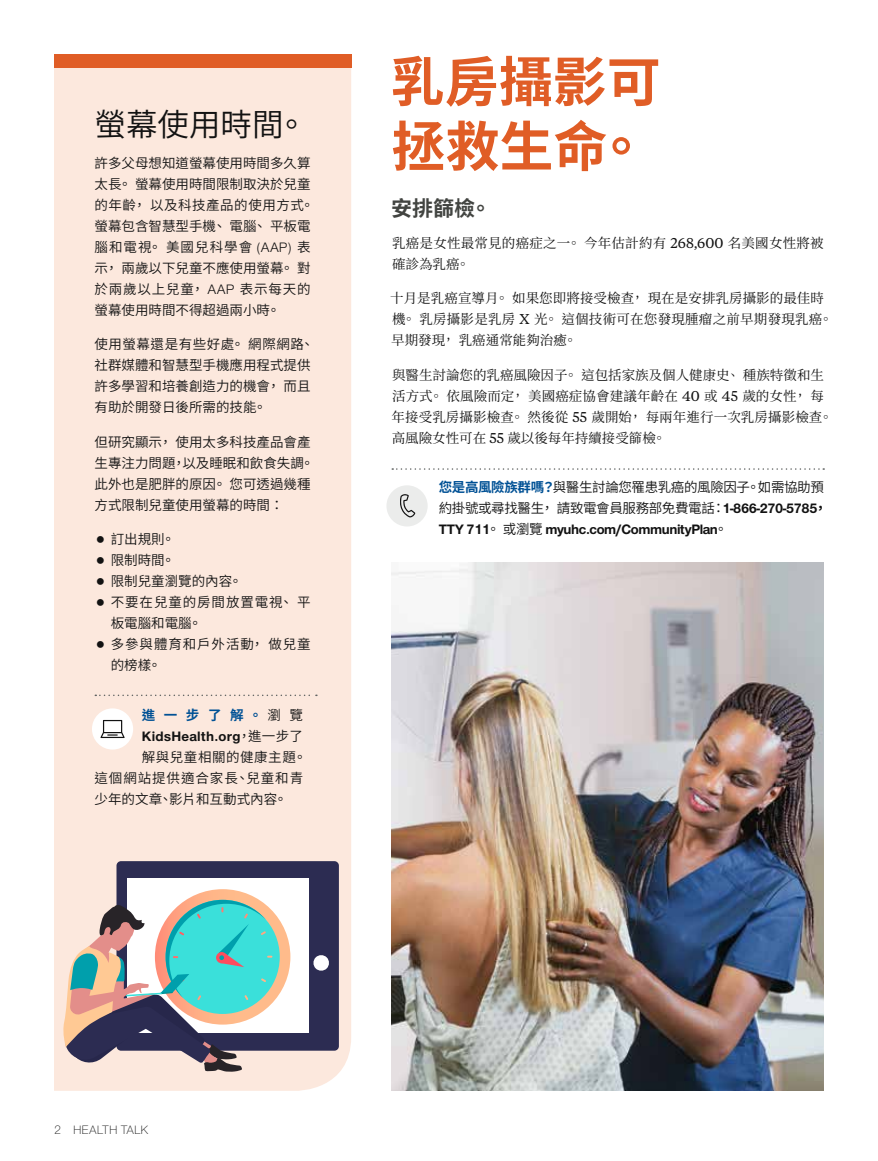
<style>
.page{position:relative;width:878px;height:1161px;background:#fff}
.page>*{position:absolute;margin:0;border:0;box-sizing:border-box;transform-origin:0 0}
.t1{font:700 54px/64.8px "Source Han Sans TW";color:#e05d26}
.t2{font:31.5px "Source Han Sans TW";color:#121212}
.t3{font:700 21px "Source Han Sans TW";color:#424441}
.t4{font:700 14.1px "UHC Sans";letter-spacing:-.025em;color:#121212}
.t5{font:700 14.1px "UHC Sans";letter-spacing:.02em;color:#121212}
.t6{font:13.5px/21px "Source Han Sans TW";color:#121212}
.t7{font:13.5px/21px "Source Han Serif TC";letter-spacing:.005em;color:#121212}
.t8{font:13.5px/21px "Source Han Sans TW";letter-spacing:-.03em;color:#121212}
.t9{font:13.5px/21px "Source Han Sans TW";letter-spacing:.065em;color:#121212}
.t10{font:13.5px/21px "Source Han Sans TW";letter-spacing:.04em;color:#121212}
.t11{font:700 13.5px "Source Han Sans TW";letter-spacing:.63em;color:#005195}
.t12{font:300 12.6px "UHC Sans";color:#121212}
.s1{font-family:"UHC Sans";font-size:14.1px}
.s2{font-weight:400;color:#121212}
.s3{font-family:"Source Han Sans TW";font-weight:400;font-size:13.5px}
.s4{font-family:"UHC Serif Text";font-size:14.1px}
.s5{font-weight:700;color:#005195}
.s6{font-family:"UHC Sans";font-weight:700;font-size:14.1px}
.s7{font-weight:700}
</style>
<div class="page">
<div style="left:54px;top:68px;width:297px;height:1023px;background:#fce8dd"></div>
<div style="left:54px;top:54px;width:297px;height:14px;background:#e05d26"></div>
<img style="left:392px;top:562px;width:432px;height:529px">
<svg style="left:95px;top:695px;width:222px;height:1px"></svg>
<div style="left:92px;top:708px;width:41px;height:42px;background:#fff;border-radius:50%"></div>
<svg style="left:100px;top:720px;width:25px;height:18px"></svg>
<div style="left:116px;top:861px;width:223px;height:190px;background:#2c2c52;border-radius:5px"></div>
<div style="left:127px;top:879px;width:181px;height:154px;background:#fff"></div>
<svg style="left:313px;top:955px;width:16px;height:16px"></svg>
<svg style="left:62px;top:885px;width:233px;height:187px"></svg>
<svg style="left:392px;top:468px;width:432px;height:2px"></svg>
<div style="left:386px;top:485px;width:41px;height:41px;background:#ebeceb;border-radius:50%"></div>
<svg style="left:400px;top:494px;width:15px;height:23px"></svg>
<h2 class="t2" style="left:94px;top:106px;width:214px">螢幕使用時間。</h2>
<p class="t6" style="left:94px;top:153px;width:221px">許多父母想知道螢幕使用時間多久算太長。螢幕使用時間限制取決於兒童的年齡，以及科技產品的使用方式。螢幕包含智慧型手機、電腦、平板電腦和電視。美國兒科學會 <span class="s1">(AAP)</span> 表示，兩歲以下兒童不應使用螢幕。對於兩歲以上兒童， <span class="s1">AAP</span> 表示每天的螢幕使用時間不得超過兩小時。</p>
<p class="t6" style="left:94px;top:334px;width:221px">使用螢幕還是有些好處。網際網路、社群媒體和智慧型手機應用程式提供許多學習和培養創造力的機會，而且有助於開發日後所需的技能。</p>
<p class="t6" style="left:94px;top:432px;width:221px">但研究顯示，使用太多科技產品會產生專注力問題，以及睡眠和飲食失調。此外也是肥胖的原因。您可透過幾種方式限制兒童使用螢幕的時間：</p>
<p class="t9" style="left:111px;top:529px;width:201px">訂出規則。<br>限制時間。<br>限制兒童瀏覽的內容。<br>不要在兒童的房間放置電視、平板電腦和電腦。<br>多參與體育和戶外活動，做兒童的榜樣。</p>
<p class="t11" style="left:142px;top:707px;width:163px">進一步了解。<span class="s2">瀏覽</span></p>
<p class="t5" style="left:142px;top:727px;width:163px">KidsHealth.org<span class="s3">，進一步了</span></p>
<p class="t10" style="left:94px;top:747px;width:213px;text-indent:47px">解與兒童相關的健康主題。這個網站提供適合家長、兒童和青少年的文章、影片和互動式內容。</p>
<h1 class="t1" style="left:390px;top:50px;width:271px">乳房攝影可拯救生命。</h1>
<h3 class="t3" style="left:391px;top:196px;width:101px">安排篩檢。</h3>
<p class="t7" style="left:392px;top:233px;width:433px">乳癌是女性最常見的癌症之一。今年估計約有 <span class="s4">268,600</span> 名美國女性將被確診為乳癌。</p>
<p class="t7" style="left:390px;top:288px;width:444px">十月是乳癌宣導月。如果您即將接受檢查，現在是安排乳房攝影的最佳時機。乳房攝影是乳房 <span class="s4">X</span> 光。這個技術可在您發現腫瘤之前早期發現乳癌。早期發現，乳癌通常能夠治癒。</p>
<p class="t7" style="left:391px;top:365px;width:442px">與醫生討論您的乳癌風險因子。這包括家族及個人健康史、種族特徵和生活方式。依風險而定，美國癌症協會建議年齡在 <span class="s4">40</span> 或 <span class="s4">45</span> 歲的女性，每年接受乳房攝影檢查。然後從 <span class="s4">55</span> 歲開始，每兩年進行一次乳房攝影檢查。高風險女性可在 <span class="s4">55</span> 歲以後每年持續接受篩檢。</p>
<p class="t8" style="left:439px;top:477px;width:390px"><span class="s5">您是高風險族群嗎？</span>與醫生討論您罹患乳癌的風險因子。如需協助預約掛號或尋找醫生，請致電會員服務部免費電話：<span class="s6">1-866-270-5785</span><span class="s7">，</span></p>
<p class="t4" style="left:439px;top:520px;width:290px">TTY 711<span class="s3">。或瀏覽</span> myuhc.com/CommunityPlan<span class="s3">。</span></p>
<p class="t12" style="left:54px;top:1121px;width:96px">2 HEALTH TALK</p>
</div>
